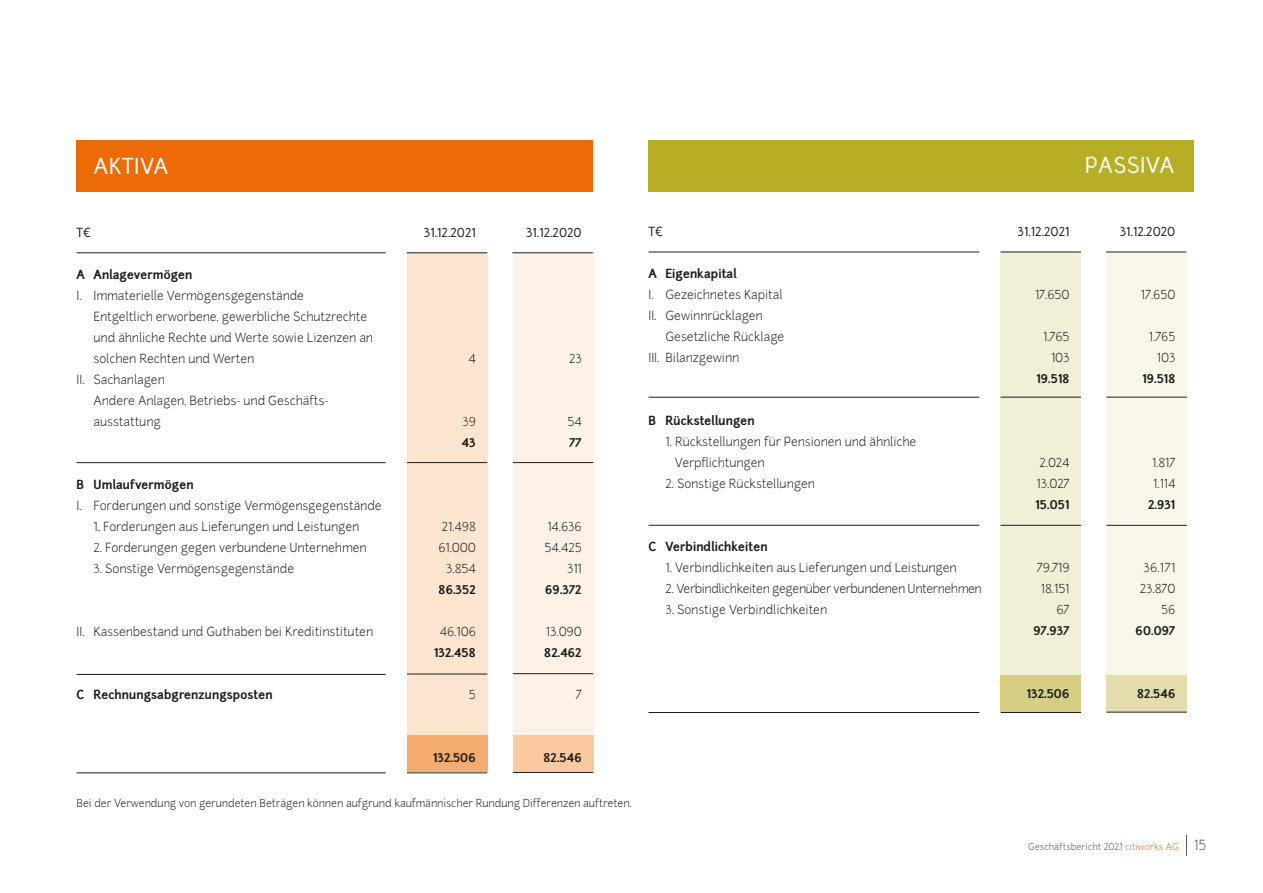
<style>
.page{position:relative;width:1263px;height:893px;background:#fff}
.page>*{position:absolute;margin:0;border:0;box-sizing:border-box;transform-origin:0 0}
.t1{font:21px "Junction";letter-spacing:.02em;color:#fff}
.t2{font:300 12px/21px "Junction";color:#1d1d1b}
.t3{font:700 12px "Junction";color:#1d1d1b}
.t4{font:300 12px "Junction";letter-spacing:-.025em;color:#1d1d1b}
.t5{font:12px "Junction";color:#1d1d1b}
.t6{font:300 10.5px "Junction";color:#1d1d1b}
.t7{font:300 9px "Junction";letter-spacing:.01em;color:#575756}
.s1{color:#ed6b06}
.s2{font-size:13.5px}
</style>
<div class="page">
<svg style="left:1186px;top:835px;width:1px;height:21px"></svg>
<div style="left:648px;top:140px;width:546px;height:51px;background:#b8ae25"></div>
<div style="left:77px;top:140px;width:516px;height:51px;background:#ed6b06"></div>
<div style="left:513px;top:252px;width:80px;height:483px;background:#fef2e8"></div>
<div style="left:407px;top:253px;width:80px;height:483px;background:#fde5d0"></div>
<div style="left:407px;top:736px;width:80px;height:36px;background:#f6ab6f"></div>
<div style="left:513px;top:735px;width:80px;height:37px;background:#fbc9a0"></div>
<hr style="left:77px;top:252px;width:309px;height:1px;background:#1d1d1b">
<hr style="left:77px;top:462px;width:309px;height:1px;background:#1d1d1b">
<hr style="left:407px;top:462px;width:80px;height:1px;background:#1d1d1b">
<hr style="left:407px;top:252px;width:80px;height:1px;background:#1d1d1b">
<hr style="left:513px;top:462px;width:80px;height:1px;background:#1d1d1b">
<hr style="left:77px;top:674px;width:309px;height:1px;background:#1d1d1b">
<hr style="left:407px;top:674px;width:80px;height:1px;background:#1d1d1b">
<hr style="left:513px;top:673px;width:80px;height:1px;background:#1d1d1b">
<hr style="left:77px;top:772px;width:309px;height:1px;background:#1d1d1b">
<hr style="left:513px;top:772px;width:80px;height:1px;background:#1d1d1b">
<hr style="left:407px;top:772px;width:80px;height:1px;background:#1d1d1b">
<hr style="left:512px;top:252px;width:81px;height:1px;background:#1d1d1b">
<div style="left:1106px;top:253px;width:81px;height:436px;background:#f9f7eb"></div>
<div style="left:1000px;top:252px;width:81px;height:438px;background:#f2efd8"></div>
<hr style="left:648px;top:252px;width:331px;height:1px;background:#1d1d1b">
<hr style="left:648px;top:397px;width:331px;height:1px;background:#1d1d1b">
<hr style="left:1000px;top:397px;width:81px;height:1px;background:#1d1d1b">
<hr style="left:648px;top:525px;width:331px;height:1px;background:#1d1d1b">
<hr style="left:1000px;top:525px;width:81px;height:1px;background:#1d1d1b">
<hr style="left:648px;top:712px;width:331px;height:1px;background:#1d1d1b">
<hr style="left:1000px;top:252px;width:81px;height:1px;background:#1d1d1b">
<hr style="left:1106px;top:397px;width:81px;height:1px;background:#1d1d1b">
<hr style="left:1106px;top:525px;width:81px;height:1px;background:#1d1d1b">
<hr style="left:1106px;top:252px;width:80px;height:1px;background:#1d1d1b">
<div style="left:1106px;top:675px;width:81px;height:36px;background:#e3ddad"></div>
<div style="left:1000px;top:676px;width:81px;height:36px;background:#d6ce83"></div>
<hr style="left:1106px;top:712px;width:81px;height:1px;background:#1d1d1b">
<hr style="left:1000px;top:712px;width:81px;height:1px;background:#1d1d1b">
<p class="t1" style="left:94px;top:153px;width:76px">AKTIVA</p>
<p class="t5" style="left:77px;top:225px;width:16px">T€</p>
<p class="t3" style="left:77px;top:267px;width:118px">A Anlagevermögen</p>
<p class="t2" style="left:77px;top:285px;width:229px">I. Immaterielle Vermögensgegenstände</p>
<p class="t2" style="left:94px;top:306px;width:281px">Entgeltlich erworbene, gewerbliche Schutzrechte und ähnliche Rechte und Werte sowie Lizenzen an</p>
<p class="t2" style="left:94px;top:348px;width:162px">solchen Rechten und Werten</p>
<p class="t2" style="left:77px;top:369px;width:90px">II. Sachanlagen</p>
<p class="t2" style="left:94px;top:390px;width:236px">Andere Anlagen, Betriebs- und Geschäfts-</p>
<p class="t2" style="left:94px;top:411px;width:69px">ausstattung</p>
<p class="t3" style="left:77px;top:477px;width:119px">B Umlaufvermögen</p>
<p class="t2" style="left:77px;top:495px;width:307px">I. Forderungen und sonstige Vermögensgegenstände</p>
<p class="t2" style="left:94px;top:516px;width:267px">1. Forderungen aus Lieferungen und Leistungen</p>
<p class="t2" style="left:94px;top:537px;width:275px">2. Forderungen gegen verbundene Unternehmen</p>
<p class="t2" style="left:94px;top:558px;width:202px">3. Sonstige Vermögensgegenstände</p>
<p class="t2" style="left:77px;top:621px;width:298px">II. Kassenbestand und Guthaben bei Kreditinstituten</p>
<p class="t3" style="left:77px;top:687px;width:198px">C Rechnungsabgrenzungsposten</p>
<p class="t5" style="left:424px;top:225px;width:53px">31.12.2021</p>
<p class="t2" style="left:469px;top:348px;width:9px">4</p>
<p class="t2" style="left:462px;top:411px;width:15px">39</p>
<p class="t3" style="left:462px;top:435px;width:16px">43</p>
<p class="t2" style="left:442px;top:516px;width:35px">21.498</p>
<p class="t2" style="left:438px;top:537px;width:39px">61.000</p>
<p class="t2" style="left:446px;top:558px;width:31px">3.854</p>
<p class="t3" style="left:439px;top:582px;width:39px">86.352</p>
<p class="t2" style="left:440px;top:621px;width:37px">46.106</p>
<p class="t3" style="left:434px;top:645px;width:43px">132.458</p>
<p class="t2" style="left:469px;top:684px;width:8px">5</p>
<p class="t5" style="left:526px;top:225px;width:57px">31.12.2020</p>
<p class="t2" style="left:569px;top:348px;width:14px">23</p>
<p class="t2" style="left:567px;top:411px;width:16px">54</p>
<p class="t3" style="left:569px;top:435px;width:14px">77</p>
<p class="t2" style="left:547px;top:516px;width:36px">14.636</p>
<p class="t2" style="left:545px;top:537px;width:39px">54.425</p>
<p class="t2" style="left:567px;top:558px;width:16px">311</p>
<p class="t3" style="left:545px;top:582px;width:38px">69.372</p>
<p class="t2" style="left:546px;top:621px;width:37px">13.090</p>
<p class="t3" style="left:544px;top:645px;width:39px">82.462</p>
<p class="t2" style="left:576px;top:684px;width:7px">7</p>
<p class="t5" style="left:648px;top:224px;width:16px">T€</p>
<p class="t3" style="left:648px;top:266px;width:90px">A Eigenkapital</p>
<p class="t2" style="left:648px;top:284px;width:136px">I. Gezeichnetes Kapital</p>
<p class="t2" style="left:648px;top:305px;width:116px">II. Gewinnrücklagen</p>
<p class="t2" style="left:665px;top:326px;width:120px">Gesetzliche Rücklage</p>
<p class="t2" style="left:648px;top:347px;width:92px">III. Bilanzgewinn</p>
<p class="t3" style="left:648px;top:413px;width:108px">B Rückstellungen</p>
<p class="t2" style="left:665px;top:431px;width:252px">1. Rückstellungen für Pensionen und ähnliche</p>
<p class="t2" style="left:675px;top:452px;width:91px">Verpflichtungen</p>
<p class="t2" style="left:665px;top:473px;width:151px">2. Sonstige Rückstellungen</p>
<p class="t3" style="left:648px;top:539px;width:121px">C Verbindlichkeiten</p>
<p class="t2" style="left:665px;top:557px;width:293px">1. Verbindlichkeiten aus Lieferungen und Leistungen</p>
<p class="t4" style="left:665px;top:581px;width:318px">2. Verbindlichkeiten gegenüber verbundenen Unternehmen</p>
<p class="t2" style="left:665px;top:599px;width:163px">3. Sonstige Verbindlichkeiten</p>
<p class="t3" style="left:433px;top:750px;width:44px">132.506</p>
<p class="t3" style="left:544px;top:750px;width:40px">82.546</p>
<p class="t6" style="left:77px;top:797px;width:557px">Bei der Verwendung von gerundeten Beträgen können aufgrund kaufmännischer Rundung Differenzen auftreten.</p>
<p class="t1" style="left:1085px;top:152px;width:91px">PASSIVA</p>
<p class="t5" style="left:1017px;top:224px;width:53px">31.12.2021</p>
<p class="t2" style="left:1035px;top:284px;width:36px">17.650</p>
<p class="t2" style="left:1043px;top:326px;width:28px">1.765</p>
<p class="t2" style="left:1051px;top:347px;width:20px">103</p>
<p class="t3" style="left:1036px;top:371px;width:34px">19.518</p>
<p class="t5" style="left:1120px;top:224px;width:57px">31.12.2020</p>
<p class="t2" style="left:1141px;top:284px;width:36px">17.650</p>
<p class="t2" style="left:1149px;top:326px;width:28px">1.765</p>
<p class="t2" style="left:1157px;top:347px;width:20px">103</p>
<p class="t3" style="left:1142px;top:371px;width:34px">19.518</p>
<p class="t2" style="left:1039px;top:452px;width:32px">2.024</p>
<p class="t2" style="left:1036px;top:473px;width:34px">13.027</p>
<p class="t3" style="left:1035px;top:497px;width:35px">15.051</p>
<p class="t2" style="left:1037px;top:557px;width:34px">79.719</p>
<p class="t2" style="left:1041px;top:578px;width:30px">18.151</p>
<p class="t2" style="left:1056px;top:599px;width:15px">67</p>
<p class="t3" style="left:1033px;top:623px;width:38px">97.937</p>
<p class="t3" style="left:1027px;top:686px;width:44px">132.506</p>
<p class="t2" style="left:1152px;top:452px;width:25px">1.817</p>
<p class="t2" style="left:1153px;top:473px;width:24px">1.114</p>
<p class="t3" style="left:1148px;top:497px;width:29px">2.931</p>
<p class="t2" style="left:1143px;top:557px;width:33px">36.171</p>
<p class="t2" style="left:1140px;top:578px;width:37px">23.870</p>
<p class="t2" style="left:1161px;top:599px;width:16px">56</p>
<p class="t3" style="left:1136px;top:623px;width:41px">60.097</p>
<p class="t3" style="left:1137px;top:686px;width:40px">82.546</p>
<p class="t7" style="left:1028px;top:841px;width:180px">Geschäftsbericht 2021 <span class="s1">citiworks AG</span> <span class="s2">15</span></p>
</div>
